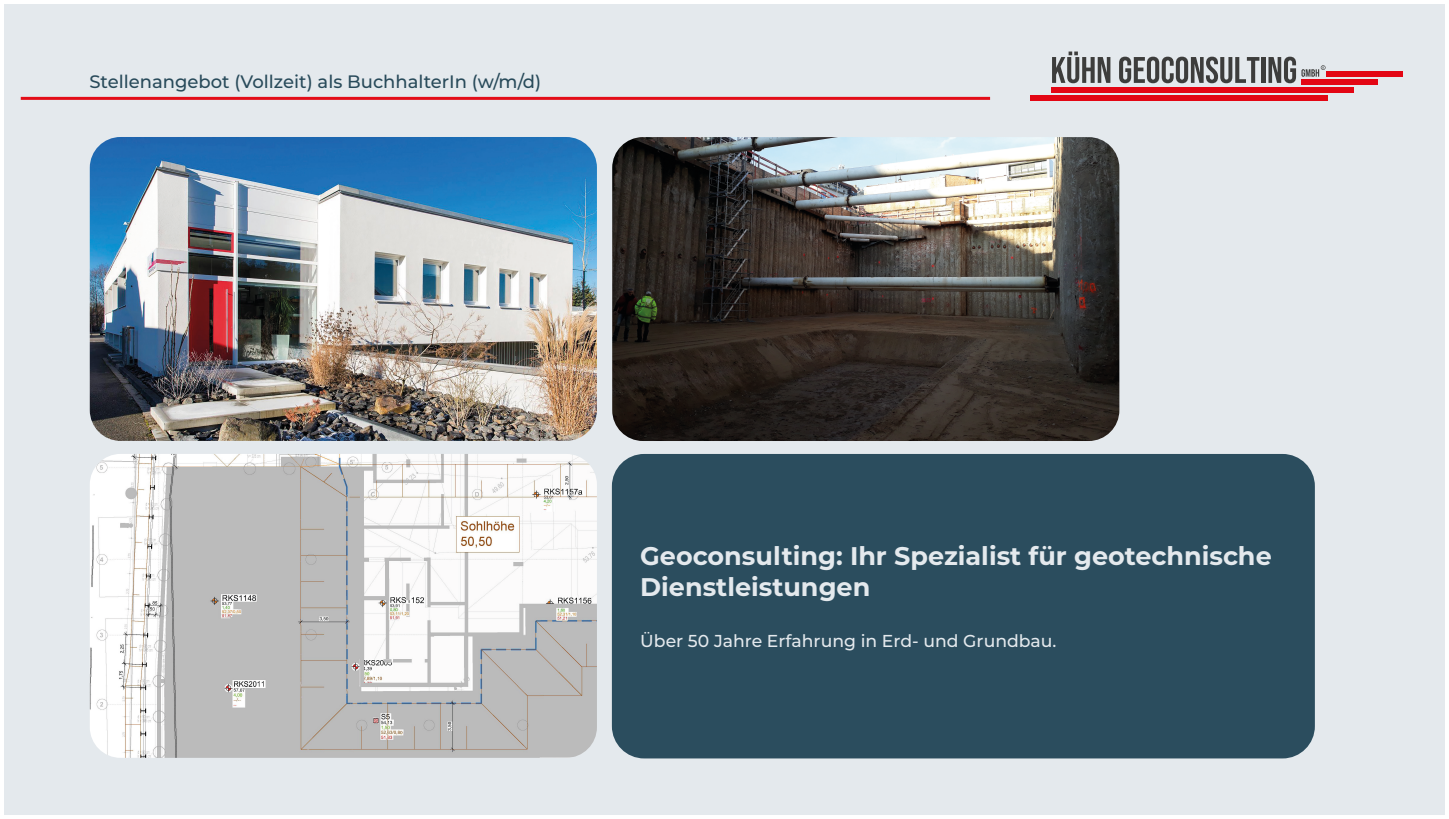
<style>
.page{position:relative;width:1449px;height:819px;background:#fff}
.page>*{position:absolute;margin:0;border:0;box-sizing:border-box;transform-origin:0 0}
.t1{font:700 25.5px/30.6px "Montserrat";color:#e4e9ed}
.t2{font:500 18px "Montserrat";color:#284a5a}
.t3{font:500 17.25px "Montserrat";color:#e4e9ed}
</style>
<div class="page">
<div style="left:4px;top:4px;width:1440px;height:810px;background:#e4e9ed"></div>
<svg style="left:1052px;top:52px;width:58px;height:31px"></svg>
<svg style="left:1119px;top:57px;width:140px;height:26px"></svg>
<hr style="left:1261px;top:57px;width:4px;height:26px;background:#3d3d3c">
<div style="left:1326px;top:72px;width:76px;height:5px;background:#e30614"></div>
<div style="left:1301px;top:80px;width:77px;height:5px;background:#e30614"></div>
<div style="left:1051px;top:88px;width:302px;height:5px;background:#e30614"></div>
<div style="left:1030px;top:95px;width:297px;height:6px;background:#e30614"></div>
<svg style="left:1268px;top:57px;width:57px;height:26px"></svg>
<hr style="left:21px;top:97px;width:969px;height:3px;background:#e30d18">
<div style="left:612px;top:454px;width:702px;height:304px;background:#2b4d5e;border-radius:32px"></div>
<img style="left:90px;top:137px;width:507px;height:304px">
<img style="left:90px;top:454px;width:507px;height:303px">
<img style="left:612px;top:137px;width:507px;height:304px">
<p class="t2" style="left:89px;top:69px;width:453px">Stellenangebot (Vollzeit) als BuchhalterIn (w/m/d)</p>
<p class="t1" style="left:640px;top:539px;width:633px">Geoconsulting: Ihr Spezialist für geotechnische<br>Dienstleistungen</p>
<p class="t3" style="left:640px;top:629px;width:418px">Über 50 Jahre Erfahrung in Erd- und Grundbau.</p>
</div>
